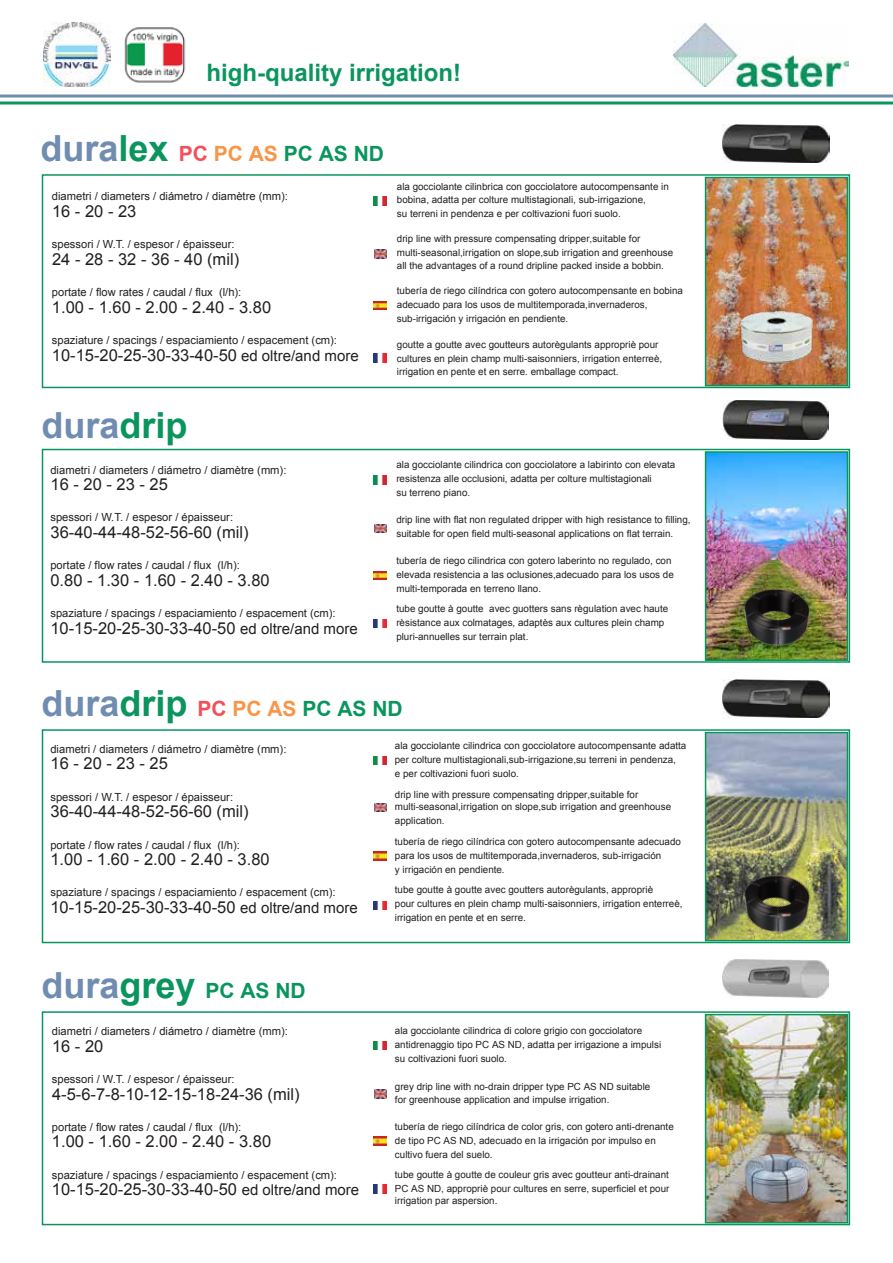
<style>
.page{position:relative;width:893px;height:1263px;background:#fff}
.page>*{position:absolute;margin:0;border:0;box-sizing:border-box;transform-origin:0 0}
.t1{font:700 36px "Arial";color:#708db1}
.t2{font:700 24px "Arial";color:#0b955e}
.t3{font:700 21px "Arial";color:#0b955e}
.t4{font:16.5px "Arial";color:#231f20}
.t5{font:11.25px "Arial";color:#231f20}
.t6{font:9.9px/13.8px "Arial";color:#231f20}
.t7{font:9.75px/14.1px "Arial";color:#231f20}
.s1{font-size:36px;color:#708db1}
.s2{font-size:36px}
.s3{color:#f0515a}
.s4{color:#f79548}
.s5{font-size:15px}
.s6{color:#0b955e}
</style>
<div class="page">
<div style="left:42px;top:174px;width:808px;height:214px;border:2px solid #0b955e"></div>
<div style="left:42px;top:449px;width:808px;height:214px;border:2px solid #0b955e"></div>
<div style="left:42px;top:729px;width:808px;height:214px;border:2px solid #0b955e"></div>
<div style="left:42px;top:1011px;width:808px;height:214px;border:2px solid #0b955e"></div>
<img style="left:673px;top:23px;width:175px;height:64px">
<img style="left:43px;top:22px;width:68px;height:64px">
<img style="left:124px;top:27px;width:62px;height:56px">
<hr style="left:0;top:95px;width:893px;height:3px;background:#708db1">
<hr style="left:0;top:102px;width:893px;height:3px;background:#0b955e">
<img style="left:708px;top:180px;width:137px;height:203px">
<div style="left:705px;top:177px;width:143px;height:209px;border:2px solid #0b955e"></div>
<img style="left:714px;top:285px;width:127px;height:85px">
<img style="left:723px;top:124px;width:106px;height:38px">
<svg style="left:374px;top:803px;width:13px;height:9px"></svg>
<svg style="left:374px;top:1090px;width:13px;height:8px"></svg>
<img style="left:708px;top:454px;width:137px;height:204px">
<div style="left:705px;top:451px;width:143px;height:210px;border:2px solid #0b955e"></div>
<img style="left:704px;top:565px;width:123px;height:98px">
<img style="left:722px;top:400px;width:106px;height:40px">
<img style="left:708px;top:735px;width:137px;height:203px">
<div style="left:705px;top:732px;width:143px;height:209px;border:2px solid #0b955e"></div>
<img style="left:704px;top:852px;width:123px;height:92px">
<img style="left:723px;top:679px;width:106px;height:38px">
<img style="left:708px;top:1017px;width:137px;height:203px">
<div style="left:705px;top:1014px;width:143px;height:209px;border:2px solid #0b955e"></div>
<img style="left:731px;top:1142px;width:95px;height:64px">
<img style="left:722px;top:959px;width:106px;height:39px">
<svg style="left:373px;top:197px;width:13px;height:8px"></svg>
<svg style="left:373px;top:354px;width:13px;height:8px"></svg>
<svg style="left:374px;top:301px;width:12px;height:9px"></svg>
<svg style="left:373px;top:476px;width:13px;height:8px"></svg>
<svg style="left:373px;top:619px;width:13px;height:9px"></svg>
<svg style="left:374px;top:571px;width:12px;height:9px"></svg>
<svg style="left:373px;top:756px;width:13px;height:9px"></svg>
<svg style="left:373px;top:901px;width:13px;height:9px"></svg>
<svg style="left:374px;top:852px;width:12px;height:8px"></svg>
<svg style="left:373px;top:1041px;width:13px;height:9px"></svg>
<svg style="left:373px;top:1185px;width:13px;height:8px"></svg>
<svg style="left:374px;top:1137px;width:12px;height:8px"></svg>
<svg style="left:374px;top:250px;width:13px;height:8px"></svg>
<svg style="left:374px;top:524px;width:13px;height:9px"></svg>
<h2 class="t2" style="left:207px;top:56px;width:256px">high-quality irrigation!</h2>
<h3 class="t3" style="left:41px;top:140px;width:345px"><span class="s1">dura</span><span class="s2">lex</span> <span class="s3">PC</span> <span class="s4">PC AS</span> PC AS ND</h3>
<p class="t5" style="left:52px;top:189px;width:237px">diametri / diameters / diámetro / diamètre (mm):</p>
<h3 class="t4" style="left:52px;top:201px;width:86px">16 - 20 - 23</h3>
<p class="t5" style="left:52px;top:237px;width:184px">spessori / W.T. / espesor / épaisseur:</p>
<h3 class="t4" style="left:52px;top:249px;width:189px">24 - 28 - 32 - 36 - 40 (mil)</h3>
<p class="t5" style="left:52px;top:285px;width:191px">portate / flow rates / caudal / flux (l/h):</p>
<h3 class="t4" style="left:52px;top:297px;width:221px">1.00 - 1.60 - 2.00 - 2.40 - 3.80</h3>
<p class="t5" style="left:52px;top:333px;width:287px">spaziature / spacings / espaciamiento / espacement (cm):</p>
<h3 class="t4" style="left:52px;top:345px;width:308px">10-15-20-25-30-33-40-50 <span class="s5">ed oltre/and more</span></h3>
<p class="t6" style="left:397px;top:179px;width:273px">ala gocciolante cilinbrica con gocciolatore autocompensante in bobina, adatta per colture multistagionali, sub-irrigazione,<br>su terreni in pendenza e per coltivazioni fuori suolo.</p>
<p class="t6" style="left:397px;top:232px;width:278px">drip line with pressure compensating dripper,suitable for multi-seasonal,irrigation on slope,sub irrigation and greenhouse all the advantages of a round dripline packed inside a bobbin.</p>
<p class="t6" style="left:397px;top:284px;width:288px">tubería de riego cilíndrica con gotero autocompensante en bobina adecuado para los usos de multitemporada,invernaderos, sub-irrigación y irrigación en pendiente.</p>
<p class="t6" style="left:397px;top:338px;width:267px">goutte a goutte avec goutteurs autorègulants appropriè pour cultures en plein champ multi-saisonniers, irrigation enterreè, irrigation en pente et en serre. emballage compact.</p>
<h1 class="t1" style="left:41px;top:402px;width:148px">dura<span class="s6">drip</span></h1>
<p class="t5" style="left:50px;top:462px;width:237px">diametri / diameters / diámetro / diamètre (mm):</p>
<h3 class="t4" style="left:51px;top:474px;width:119px">16 - 20 - 23 - 25</h3>
<p class="t5" style="left:50px;top:510px;width:184px">spessori / W.T. / espesor / épaisseur:</p>
<h3 class="t4" style="left:51px;top:522px;width:200px">36-40-44-48-52-56-60 (mil)</h3>
<p class="t5" style="left:50px;top:558px;width:191px">portate / flow rates / caudal / flux (l/h):</p>
<h3 class="t4" style="left:50px;top:570px;width:221px">0.80 - 1.30 - 1.60 - 2.40 - 3.80</h3>
<p class="t5" style="left:50px;top:606px;width:287px">spaziature / spacings / espaciamiento / espacement (cm):</p>
<h3 class="t4" style="left:50px;top:618px;width:309px">10-15-20-25-30-33-40-50 <span class="s5">ed oltre/and more</span></h3>
<p class="t7" style="left:396px;top:458px;width:280px">ala gocciolante cilindrica con gocciolatore a labirinto con elevata resistenza alle occlusioni, adatta per colture multistagionali<br>su terreno piano.</p>
<p class="t7" style="left:396px;top:513px;width:296px">drip line with flat non regulated dripper with high resistance to filling, suitable for open field multi-seasonal applications on flat terrain.</p>
<p class="t7" style="left:396px;top:554px;width:279px">tubería de riego cilindrica con gotero laberinto no regulado, con elevada resistencia a las oclusiones,adecuado para los usos de multi-temporada en terreno llano.</p>
<p class="t7" style="left:396px;top:602px;width:273px">tube goutte à goutte avec guotters sans règulation avec haute rèsistance aux colmatages, adaptès aux cultures plein champ pluri-annuelles sur terrain plat.</p>
<h3 class="t3" style="left:41px;top:694px;width:363px"><span class="s1">dura</span><span class="s2">drip</span> <span class="s3">PC</span> <span class="s4">PC AS</span> PC AS ND</h3>
<p class="t5" style="left:50px;top:741px;width:237px">diametri / diameters / diámetro / diamètre (mm):</p>
<h3 class="t4" style="left:51px;top:753px;width:119px">16 - 20 - 23 - 25</h3>
<p class="t5" style="left:50px;top:789px;width:184px">spessori / W.T. / espesor / épaisseur:</p>
<h3 class="t4" style="left:51px;top:801px;width:200px">36-40-44-48-52-56-60 (mil)</h3>
<p class="t5" style="left:50px;top:837px;width:191px">portate / flow rates / caudal / flux (l/h):</p>
<h3 class="t4" style="left:50px;top:849px;width:221px">1.00 - 1.60 - 2.00 - 2.40 - 3.80</h3>
<p class="t5" style="left:50px;top:885px;width:287px">spaziature / spacings / espaciamiento / espacement (cm):</p>
<h3 class="t4" style="left:50px;top:897px;width:309px">10-15-20-25-30-33-40-50 <span class="s5">ed oltre/and more</span></h3>
<p class="t7" style="left:395px;top:738px;width:293px">ala gocciolante cilindrica con gocciolatore autocompensante adatta per colture multistagionali,sub-irrigazione,su terreni in pendenza,<br>e per coltivazioni fuori suolo.</p>
<p class="t7" style="left:395px;top:788px;width:278px;line-height:12.9px">drip line with pressure compensating dripper,suitable for multi-seasonal,irrigation on slope,sub irrigation and greenhouse application.</p>
<p class="t7" style="left:395px;top:834px;width:288px">tubería de riego cilíndrica con gotero autocompensante adecuado para los usos de multitemporada,invernaderos, sub-irrigación<br>y irrigación en pendiente.</p>
<p class="t7" style="left:395px;top:882px;width:289px">tube goutte à goutte avec goutters autorègulants, appropriè<br>pour cultures en plein champ multi-saisonniers, irrigation enterreè, irrigation en pente et en serre.</p>
<h3 class="t3" style="left:41px;top:976px;width:266px"><span class="s1">dura</span><span class="s2">grey</span> PC AS ND</h3>
<p class="t5" style="left:52px;top:1023px;width:237px">diametri / diameters / diámetro / diamètre (mm):</p>
<h3 class="t4" style="left:52px;top:1035px;width:53px">16 - 20</h3>
<p class="t5" style="left:52px;top:1071px;width:184px">spessori / W.T. / espesor / épaisseur:</p>
<h3 class="t4" style="left:52px;top:1083px;width:249px">4-5-6-7-8-10-12-15-18-24-36 (mil)</h3>
<p class="t5" style="left:52px;top:1119px;width:191px">portate / flow rates / caudal / flux (l/h):</p>
<h3 class="t4" style="left:52px;top:1131px;width:221px">1.00 - 1.60 - 2.00 - 2.40 - 3.80</h3>
<p class="t5" style="left:52px;top:1167px;width:287px">spaziature / spacings / espaciamiento / espacement (cm):</p>
<h3 class="t4" style="left:52px;top:1179px;width:309px">10-15-20-25-30-33-40-50 <span class="s5">ed oltre/and more</span></h3>
<p class="t7" style="left:395px;top:1023px;width:268px">ala gocciolante cilindrica di colore grigio con gocciolatore antidrenaggio tipo PC AS ND, adatta per irrigazione a impulsi su coltivazioni fuori suolo.</p>
<p class="t7" style="left:395px;top:1081px;width:257px;line-height:12.6px">grey drip line with no-drain dripper type PC AS ND suitable for greenhouse application and impulse irrigation.</p>
<p class="t7" style="left:395px;top:1119px;width:280px">tubería de riego cilíndrica de color gris, con gotero anti-drenante de tipo PC AS ND, adecuado en la irrigación por impulso en cultivo fuera del suelo.</p>
<p class="t7" style="left:395px;top:1167px;width:276px">tube goutte à goutte de couleur gris avec goutteur anti-drainant<br>PC AS ND, appropriè pour cultures en serre, superficiel et pour</p>
<p class="t7" style="left:395px;top:1193px;width:104px">irrigation par aspersion.</p>
</div>
